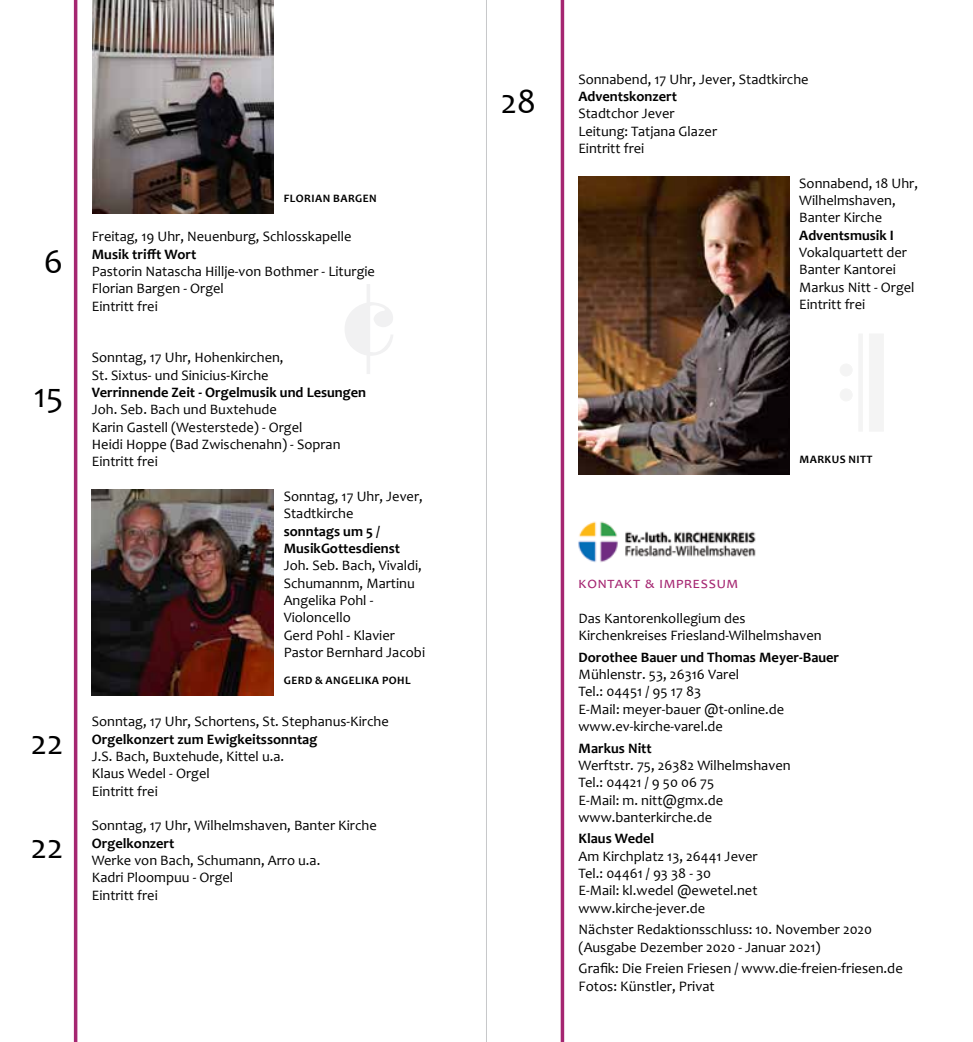
<style>
.page{position:relative;width:973px;height:1042px;background:#fff}
.page>*{position:absolute;margin:0;border:0;box-sizing:border-box;transform-origin:0 0}
.t1{font:35px "Candara";color:#000}
.t2{font:15.75px "Candara";color:#a52671}
.t3{font:14.7px/17.5px "Candara";color:#000}
.t4{font:14.35px/17.3px "Candara";color:#000}
.t5{font:700 14.35px/17.3px "Candara";color:#000}
.t6{font:700 11.38px "Candara";color:#000}
</style>
<div class="page">
<hr style="left:74px;top:0;width:3px;height:1042px;background:#a52671">
<svg style="left:560px;top:0;width:4px;height:1042px;background:#b44b89"></svg>
<hr style="left:486px;top:0;width:1px;height:1042px;background:#c7c8ca">
<svg style="left:345px;top:284px;width:48px;height:90px"></svg>
<img style="left:93px;top:0;width:181px;height:214px">
<img style="left:92px;top:490px;width:182px;height:205px">
<img style="left:578px;top:177px;width:211px;height:297px">
<svg style="left:840px;top:334px;width:43px;height:97px"></svg>
<img style="left:578px;top:521px;width:178px;height:41px">
<h1 class="t1" style="left:44px;top:240px;width:21px">6</h1>
<h1 class="t1" style="left:34px;top:374px;width:31px">15</h1>
<h1 class="t1" style="left:31px;top:720px;width:34px">22</h1>
<h1 class="t1" style="left:31px;top:824px;width:34px">22</h1>
<p class="t6" style="left:284px;top:192px;width:14px">florian</p>
<p class="t6" style="left:333px;top:192px;width:8px">bargen</p>
<p class="t4" style="left:92px;top:228px;width:261px">Freitag, 19 U hr, N euenburg, Schlosskapelle</p>
<p class="t5" style="left:92px;top:245px;width:106px">Musik trifft Wort</p>
<p class="t4" style="left:92px;top:262px;width:285px">Pastorin N atascha H illje-von Bothmer - Liturgie<br>Florian Bargen - Orgel<br>Eintritt frei</p>
<p class="t4" style="left:92px;top:349px;width:193px">Sonntag, 17 U hr, H ohenkirchen,<br>St. Sixtus- und Sinicius-Kirche</p>
<p class="t5" style="left:92px;top:384px;width:276px">Verrinnende Zeit - Orgelmusik und Lesungen</p>
<p class="t4" style="left:92px;top:401px;width:250px">Joh. Seb. Bach und Buxtehude<br>Karin Gastell (Westerstede) - Orgel<br>Heidi Hoppe (Bad Zwischenahn) - Sopran<br>Eintritt frei</p>
<p class="t4" style="left:283px;top:488px;width:141px">Sonntag, 17 U hr, Jever,<br>Stadtkirche</p>
<p class="t5" style="left:283px;top:522px;width:118px">sonntags um 5 /<br>MusikGottesdienst</p>
<p class="t4" style="left:283px;top:557px;width:143px">Joh. Seb. Bach, Vivaldi,<br>Schumannm, Martinu<br>Angelika Pohl -<br>Violoncello<br>Gerd Pohl - Klavier<br>Pastor Bernhard Jacobi</p>
<p class="t6" style="left:284px;top:673px;width:8px">gerd</p>
<p class="t6" style="left:315px;top:673px;width:19px">&amp; angelika</p>
<p class="t6" style="left:382px;top:673px;width:15px">pohl</p>
<p class="t4" style="left:92px;top:713px;width:298px">Sonntag, 17 U hr, Schortens, St. Stephanus-Kirche</p>
<p class="t5" style="left:92px;top:730px;width:227px">Orgelkonzert zum Ewigkeitssonntag</p>
<p class="t4" style="left:92px;top:747px;width:194px">J.S. Bach, Buxtehude, Kittel u.a.<br>Klaus Wedel - Orgel<br>Eintritt frei</p>
<p class="t4" style="left:92px;top:817px;width:286px">Sonntag, 17 U hr, Wilhelmshaven, Banter Kirche</p>
<p class="t5" style="left:92px;top:834px;width:84px">Orgelkonzert</p>
<p class="t4" style="left:92px;top:851px;width:230px">Werke von Bach, Schumann, Arro u.a.<br>Kadri Ploompuu - Orgel<br>Eintritt frei</p>
<h1 class="t1" style="left:500px;top:80px;width:37px">28</h1>
<p class="t4" style="left:578px;top:70px;width:232px">Sonnabend, 17 U hr, Jever, Stadtkirche</p>
<p class="t5" style="left:578px;top:87px;width:100px">Adventskonzert</p>
<p class="t4" style="left:578px;top:105px;width:140px">Stadtchor Jever<br>Leitung: Tatjana Glazer<br>Eintritt frei</p>
<p class="t4" style="left:799px;top:174px;width:120px">Sonnabend, 18 U hr,<br>Wilhelmshaven,<br>Banter Kirche</p>
<p class="t5" style="left:799px;top:226px;width:96px">Adventsmusik I</p>
<p class="t4" style="left:799px;top:243px;width:117px">Vokalquartett der<br>Banter Kantorei<br>Markus N itt - Orgel<br>Eintritt frei</p>
<p class="t6" style="left:799px;top:452px;width:9px">marku</p>
<p class="t6" style="left:839px;top:452px;width:16px">s nitt</p>
<p class="t2" style="left:578px;top:573px;width:161px">kontakt &amp; impressum</p>
<p class="t4" style="left:578px;top:609px;width:244px">Das Kantorenkollegium des<br>Kirchenkreises Friesland-Wilhelmshaven</p>
<p class="t5" style="left:578px;top:648px;width:262px">Dorothee Bauer und Thomas Meyer-Bauer</p>
<p class="t4" style="left:578px;top:665px;width:207px">Mühlenstr. 53, 26316 Varel<br>Tel.: 04451 / 95 17 83<br>E-Mail: meyer-bauer @t-online.de www.ev-kirche-varel.de</p>
<p class="t5" style="left:578px;top:739px;width:75px">Markus Nitt</p>
<p class="t4" style="left:578px;top:756px;width:213px">Werftstr. 75, 26382 Wilhelmshaven<br>Tel.: 04421 / 9 50 06 75<br>E-Mail: m. nitt@gmx.de www.banterkirche.de</p>
<p class="t5" style="left:578px;top:830px;width:77px">Klaus Wedel</p>
<p class="t4" style="left:578px;top:847px;width:181px">Am Kirchplatz 13, 26441 Jever<br>Tel.: 04461 / 93 38 - 30<br>E-Mail: kl.wedel @ewetel.net www.kirche-jever.de</p>
<p class="t4" style="left:578px;top:921px;width:295px">N ächster Redaktionsschluss: 10. N ovember 2020 (Ausgabe Dezember 2020 - Januar 2021)</p>
<p class="t3" style="left:578px;top:959px;width:326px">Grafik: Die Freien Friesen / www.die-freien-friesen.de<br>Fotos: Künstler, Privat</p>
</div>
